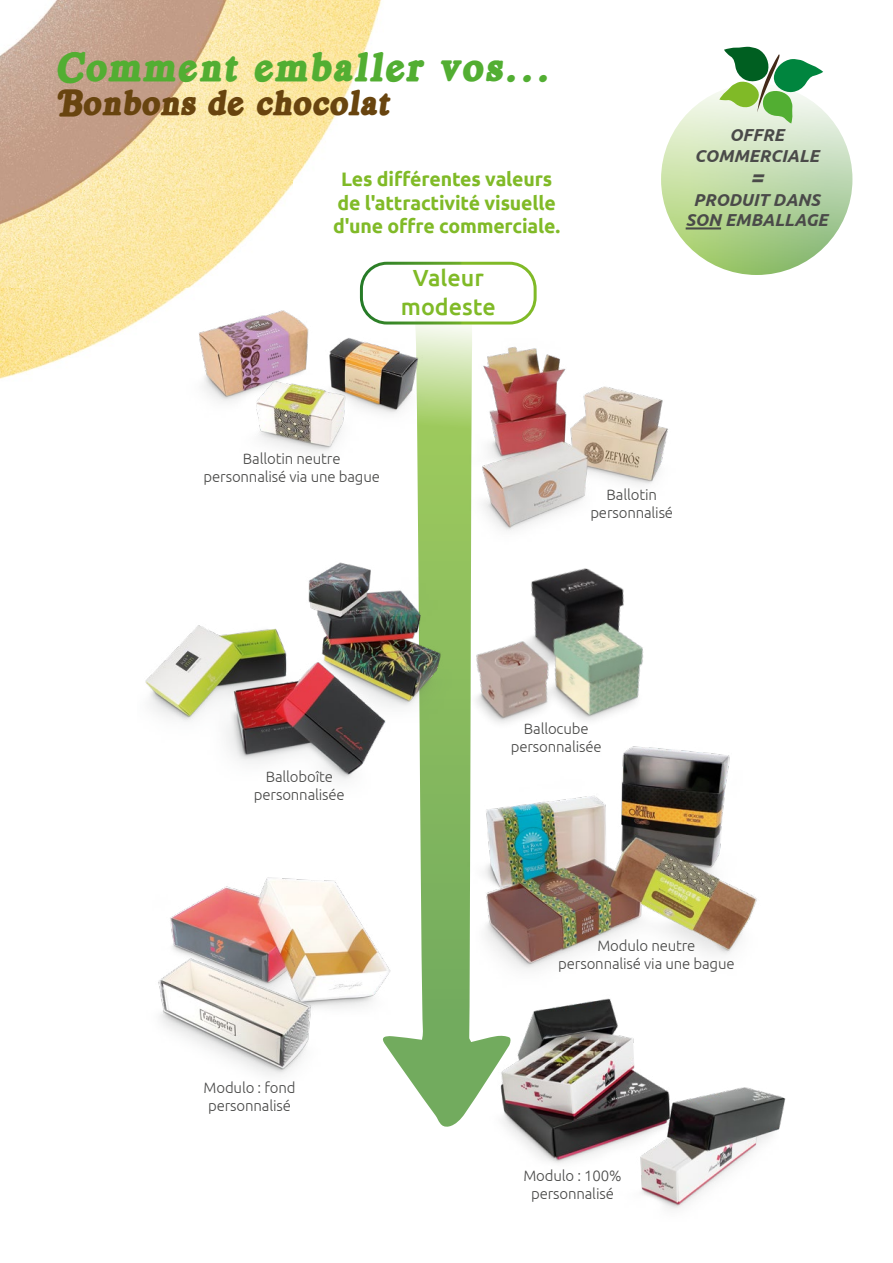
<style>
.page{position:relative;width:893px;height:1263px;background:#fff}
.page>*{position:absolute;margin:0;border:0;box-sizing:border-box;transform-origin:0 0}
.t1{font:46.5px "Royal Acid";letter-spacing:.03em;color:#52ae32}
.t2{font:40.5px "Royal Acid";color:#68440f}
.t3{font:500 23.4px/29.2px "Ubuntu";color:#80ba27;text-align:center}
.t4{font:italic 700 22.65px "Ubuntu";color:#4a4a49}
.t5{font:700 19.5px/23.4px "Ubuntu";letter-spacing:-.01em;color:#80ba27;text-align:center}
.t6{font:italic 700 17.25px/20.7px "Ubuntu";color:#4a4a49;text-align:center}
.t7{font:300 15px/18px "Ubuntu";letter-spacing:-.01em;color:#4a4a49;text-align:center}
</style>
<div class="page">
<img style="left:0;top:0;width:381px;height:379px">
<svg style="left:407px;top:324px;width:104px;height:803px"></svg>
<div style="left:360px;top:262px;width:177px;height:62px;border:3px solid #fff;border-radius:26px"></div>
<img style="left:470px;top:336px;width:198px;height:202px">
<img style="left:187px;top:245px;width:249px;height:249px">
<img style="left:145px;top:507px;width:306px;height:313px">
<img style="left:427px;top:538px;width:217px;height:229px">
<img style="left:470px;top:1005px;width:316px;height:204px">
<img style="left:467px;top:706px;width:290px;height:299px">
<img style="left:158px;top:877px;width:249px;height:199px">
<div style="left:661px;top:84px;width:191px;height:191px;background:linear-gradient(to bottom,#fafcf6,#8fbe66);border-radius:50%"></div>
<hr style="left:686px;top:227px;width:35px;height:2px;background:#4a4a49">
<svg style="left:719px;top:47px;width:104px;height:77px"></svg>
<h1 class="t1" style="left:54px;top:46px;width:497px">Comment emballer vos...</h1>
<h2 class="t2" style="left:54px;top:84px;width:336px">Bonbons de chocolat</h2>
<h3 class="t5" style="left:333px;top:168px;width:229px">Les différentes valeurs de l'attractivité visuelle d'une offre commerciale.</h3>
<h3 class="t3" style="left:401px;top:262px;width:96px">Valeur modeste</h3>
<p class="t6" style="left:694px;top:125px;width:126px">OFFRE<br>COMMERCIALE</p>
<h3 class="t4" style="left:750px;top:163px;width:14px">=</h3>
<p class="t6" style="left:686px;top:189px;width:144px">PRODUIT DANS<br>SON EMBALLAGE</p>
<p class="t7" style="left:204px;top:450px;width:178px">Ballotin neutre personnalisé via une bague</p>
<p class="t7" style="left:590px;top:485px;width:84px">Ballotin personnalisé</p>
<p class="t7" style="left:254px;top:768px;width:92px">Balloboîte personnalisée</p>
<p class="t7" style="left:511px;top:720px;width:92px">Ballocube personnalisée</p>
<p class="t7" style="left:204px;top:1078px;width:93px">Modulo : fond personnalisé</p>
<p class="t7" style="left:558px;top:936px;width:178px">Modulo neutre personnalisé via une bague</p>
<p class="t7" style="left:523px;top:1166px;width:100px">Modulo : 100% personnalisé</p>
</div>
